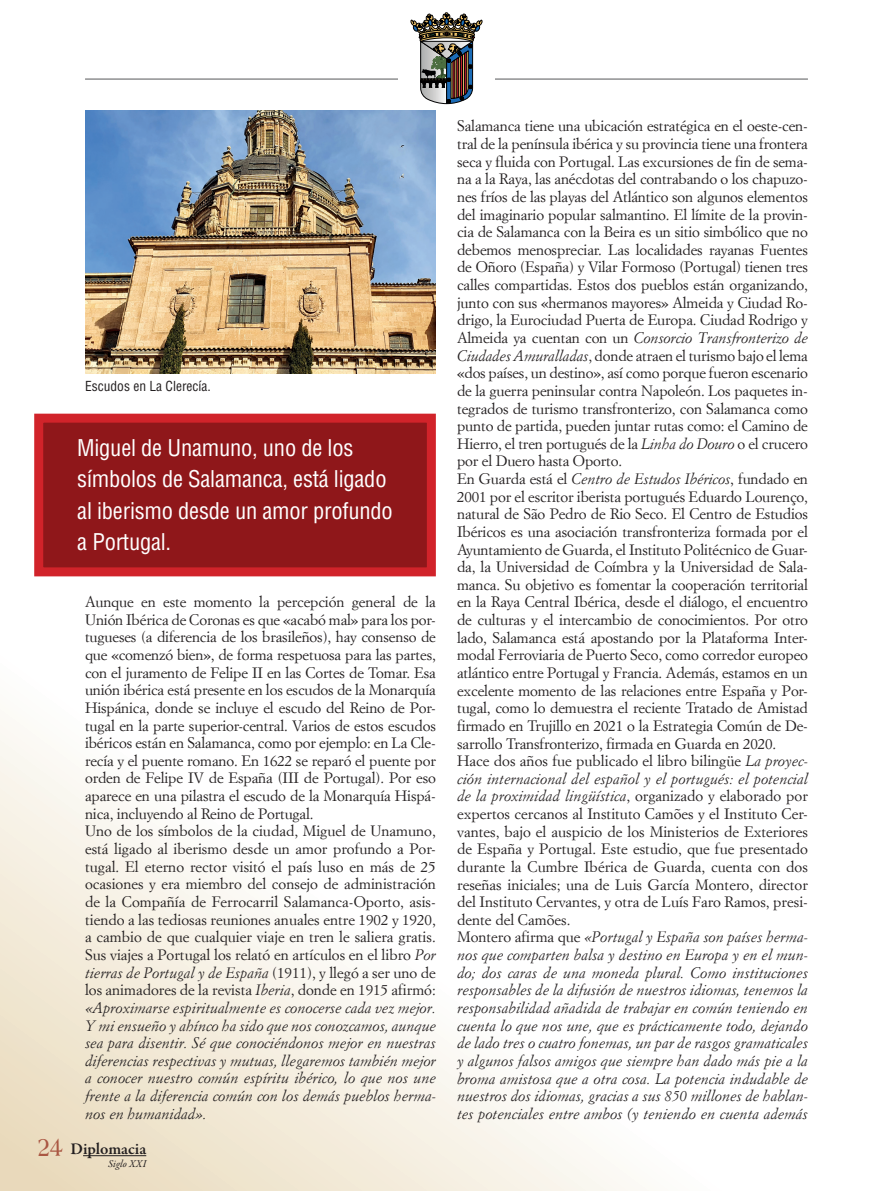
<style>
.page{position:relative;width:893px;height:1191px;background:#fff}
.page>*{position:absolute;margin:0;border:0;box-sizing:border-box;transform-origin:0 0}
.t1{font:condensed 22.5px/31.5px "Helvetica LT Std";letter-spacing:-.01em;color:#fff}
.t2{font:600 16.5px "Garamond Premr Pro";color:#231f20}
.t3{font:15px/17.5px "Simoncini Garamond";letter-spacing:-.01em;color:#231f20}
.t4{font:condensed 13.5px "Helvetica LT Std";color:#231f20}
.t5{font:italic 10.5px "Garamond Premr Pro";letter-spacing:.005em;color:#231f20}
.s1{font-style:italic}
.s2{font-family:"Americana";font-weight:700;font-size:23.25px;color:#aa5743}
</style>
<div class="page">
<hr style="left:85px;top:79px;width:723px;height:1px;background:#57585a">
<svg style="left:0;top:576px;width:638px;height:615px"></svg>
<hr style="left:83px;top:1155px;width:63px;height:1px;background:#231f20">
<img style="left:85px;top:111px;width:351px;height:263px">
<div style="left:39px;top:418px;width:392px;height:154px;background:#8f171a"></div>
<div style="left:34px;top:414px;width:402px;height:162px;border:9px solid #d1232a"></div>
<div style="left:398px;top:1px;width:97px;height:106px;background:#fff"></div>
<svg style="left:411px;top:12px;width:71px;height:92px"></svg>
<p class="t4" style="left:85px;top:378px;width:127px">Escudos en La Clerecía.</p>
<h1 class="t1" style="left:77px;top:432px;width:317px">Miguel de Unamuno, uno de los símbolos de Salamanca, está ligado al iberismo desde un amor profundo a Portugal.</h1>
<p class="t3" style="left:85px;top:592px;width:352px">Aunque en este momento la percepción general de la Unión Ibérica de Coronas es que «acabó mal» para los por&shy;tugueses (a diferencia de los brasileños), hay consenso de que «comenzó bien», de forma respetuosa para las partes, con el juramento de Felipe II en las Cortes de Tomar. Esa unión ibérica está presente en los escudos de la Monarquía Hispánica, donde se incluye el escudo del Reino de Por&shy;tugal en la parte superior-central. Varios de estos escudos ibéricos están en Salamanca, como por ejemplo: en La Cle&shy;recía y el puente romano. En 1622 se reparó el puente por orden de Felipe IV de España (III de Portugal). Por eso aparece en una pilastra el escudo de la Monarquía Hispá&shy;nica, incluyendo al Reino de Portugal.<br>Uno de los símbolos de la ciudad, Miguel de Unamuno, está ligado al iberismo desde un amor profundo a Por&shy;tugal. El eterno rector visitó el país luso en más de 25 ocasiones y era miembro del consejo de administración de la Compañía de Ferrocarril Salamanca-Oporto, asis&shy;tiendo a las tediosas reuniones anuales entre 1902 y 1920, a cambio de que cualquier viaje en tren le saliera gratis.<br>Sus viajes a Portugal los relató en artículos en el libro <span class="s1">Por tierras de Portugal y de España</span> (1911), y llegó a ser uno de los animadores de la revista <span class="s1">Iberia</span>, donde en 1915 afirmó: <span class="s1">«Aproximarse espiritualmente es conocerse cada vez mejor.<br>Y mi ensueño y ahínco ha sido que nos conozcamos, aunque sea para disentir. Sé que conociéndonos mejor en nuestras diferencias respectivas y mutuas, llegaremos también mejor a conocer nuestro común espíritu ibérico, lo que nos une frente a la diferencia común con los demás pueblos herma&shy;nos en humanidad».</span></p>
<p class="t2" style="left:38px;top:1138px;width:110px"><span class="s2">24</span> Diplomacia</p>
<p class="t5" style="left:108px;top:1156px;width:40px">Siglo XXI</p>
<p class="t3" style="left:457px;top:117px;width:352px">Salamanca tiene una ubicación estratégica en el oeste-cen&shy;tral de la península ibérica y su provincia tiene una frontera seca y fluida con Portugal. Las excursiones de fin de sema&shy;na a la Raya, las anécdotas del contrabando o los chapuzo&shy;nes fríos de las playas del Atlántico son algunos elementos del imaginario popular salmantino. El límite de la provin&shy;cia de Salamanca con la Beira es un sitio simbólico que no debemos menospreciar. Las localidades rayanas Fuentes de Oñoro (España) y Vilar Formoso (Portugal) tienen tres calles compartidas. Estos dos pueblos están organizando, junto con sus «hermanos mayores» Almeida y Ciudad Ro&shy;drigo, la Eurociudad Puerta de Europa. Ciudad Rodrigo y Almeida ya cuentan con un <span class="s1">Consorcio Transfronterizo de Ciudades Amuralladas</span>, donde atraen el turismo bajo el lema «dos países, un destino», así como porque fueron escenario de la guerra peninsular contra Napoleón. Los paquetes in&shy;tegrados de turismo transfronterizo, con Salamanca como punto de partida, pueden juntar rutas como: el Camino de Hierro, el tren portugués de la <span class="s1">Linha do Douro</span> o el crucero por el Duero hasta Oporto.<br>En Guarda está el <span class="s1">Centro de Estudos Ibéricos</span>, fundado en 2001 por el escritor iberista portugués Eduardo Lourenço, natural de São Pedro de Rio Seco. El Centro de Estudios Ibéricos es una asociación transfronteriza formada por el Ayuntamiento de Guarda, el Instituto Politécnico de Guar&shy;da, la Universidad de Coímbra y la Universidad de Sala&shy;manca. Su objetivo es fomentar la cooperación territorial en la Raya Central Ibérica, desde el diálogo, el encuentro de culturas y el intercambio de conocimientos. Por otro lado, Salamanca está apostando por la Plataforma Inter&shy;modal Ferroviaria de Puerto Seco, como corredor europeo atlántico entre Portugal y Francia. Además, estamos en un excelente momento de las relaciones entre España y Por&shy;tugal, como lo demuestra el reciente Tratado de Amistad firmado en Trujillo en 2021 o la Estrategia Común de De&shy;sarrollo Transfronterizo, firmada en Guarda en 2020.<br>Hace dos años fue publicado el libro bilingüe <span class="s1">La proyec&shy;ción internacional del español y el portugués: el potencial de la proximidad lingüística</span>, organizado y elaborado por expertos cercanos al Instituto Camões y el Instituto Cer&shy;vantes, bajo el auspicio de los Ministerios de Exteriores de España y Portugal. Este estudio, que fue presentado durante la Cumbre Ibérica de Guarda, cuenta con dos reseñas iniciales; una de Luis García Montero, director del Instituto Cervantes, y otra de Luís Faro Ramos, presi&shy;dente del Camões.<br>Montero afirma que <span class="s1">«Portugal y España son países herma&shy;nos que comparten balsa y destino en Europa y en el mun&shy;do; dos caras de una moneda plural. Como instituciones responsables de la difusión de nuestros idiomas, tenemos la responsabilidad añadida de trabajar en común teniendo en cuenta lo que nos une, que es prácticamente todo, dejando de lado tres o cuatro fonemas, un par de rasgos gramaticales y algunos falsos amigos que siempre han dado más pie a la broma amistosa que a otra cosa. La potencia indudable de nuestros dos idiomas, gracias a sus 850 millones de hablan&shy;tes potenciales entre ambos (y teniendo en cuenta además</span></p>
</div>
